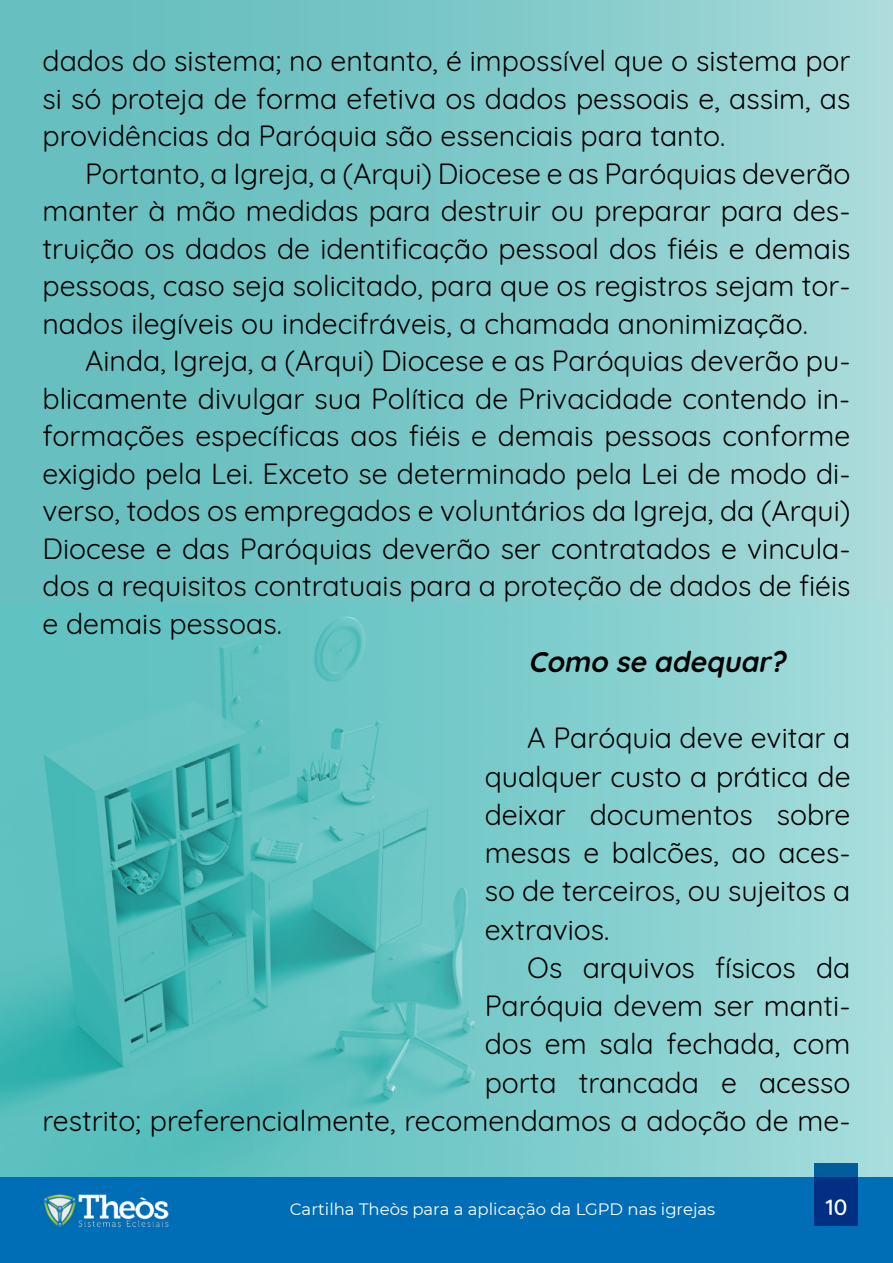
<style>
.page{position:relative;width:893px;height:1263px;background:#fff}
.page>*{position:absolute;margin:0;border:0;box-sizing:border-box;transform-origin:0 0}
.t1{font:28.5px/37.5px "Quicksand";color:#000;text-align:justify}
.t2{font:italic 700 28.5px "Quicksand";color:#000}
.t3{font:500 22.5px "Quicksand";color:#fff}
.t4{font:16.5px "Montserrat";color:#fff}
</style>
<div class="page">
<div style="left:0;top:0;width:893px;height:608px;background:linear-gradient(to right,#5dbaba,#a4d8d8)"></div>
<img style="left:0;top:604px;width:893px;height:574px">
<div style="left:0;top:1178px;width:893px;height:85px;background:#006eb7"></div>
<img style="left:43px;top:1194px;width:126px;height:34px">
<svg style="left:814px;top:1163px;width:44px;height:63px;background:#003988"></svg>
<p class="t1" style="left:43px;top:39px;width:809px">dados do sistema; no entanto, é impossível que o sistema por si só proteja de forma efetiva os dados pessoais e, assim, as providências da Paróquia são essenciais para tanto.</p>
<p class="t1" style="left:43px;top:152px;width:809px;text-indent:43px">Portanto, a Igreja, a (Arqui) Diocese e as Paróquias deverão manter à mão medidas para destruir ou preparar para des&shy;truição os dados de identificação pessoal dos fiéis e demais pessoas, caso seja solicitado, para que os registros sejam tor&shy;nados ilegíveis ou indecifráveis, a chamada anonimização.</p>
<p class="t1" style="left:43px;top:339px;width:809px;text-indent:43px">Ainda, Igreja, a (Arqui) Diocese e as Paróquias deverão pu&shy;blicamente divulgar sua Política de Privacidade contendo in&shy;formações específicas aos fiéis e demais pessoas conforme exigido pela Lei. Exceto se determinado pela Lei de modo di&shy;verso, todos os empregados e voluntários da Igreja, da (Arqui)<br>Diocese e das Paróquias deverão ser contratados e vincula&shy;dos a requisitos contratuais para a proteção de dados de fiéis e demais pessoas.</p>
<p class="t2" style="left:529px;top:638px;width:266px">Como se adequar?</p>
<p class="t1" style="left:485px;top:716px;width:367px;line-height:38.2px;text-indent:43px">A Paróquia deve evitar a qualquer custo a prática de deixar documentos sobre mesas e balcões, ao aces&shy;so de terceiros, ou sujeitos a extravios.</p>
<p class="t1" style="left:43px;top:946px;width:809px;line-height:38.2px;text-align:right">Os arquivos físicos da<br>Paróquia devem ser manti-<br>dos em sala fechada, com<br>porta trancada e acesso<br>restrito; preferencialmente, recomendamos a adoção de me-</p>
<p class="t4" style="left:290px;top:1198px;width:427px">Cartilha Theòs para a aplicação da LGPD nas igrejas</p>
<p class="t3" style="left:826px;top:1189px;width:23px">10</p>
</div>
